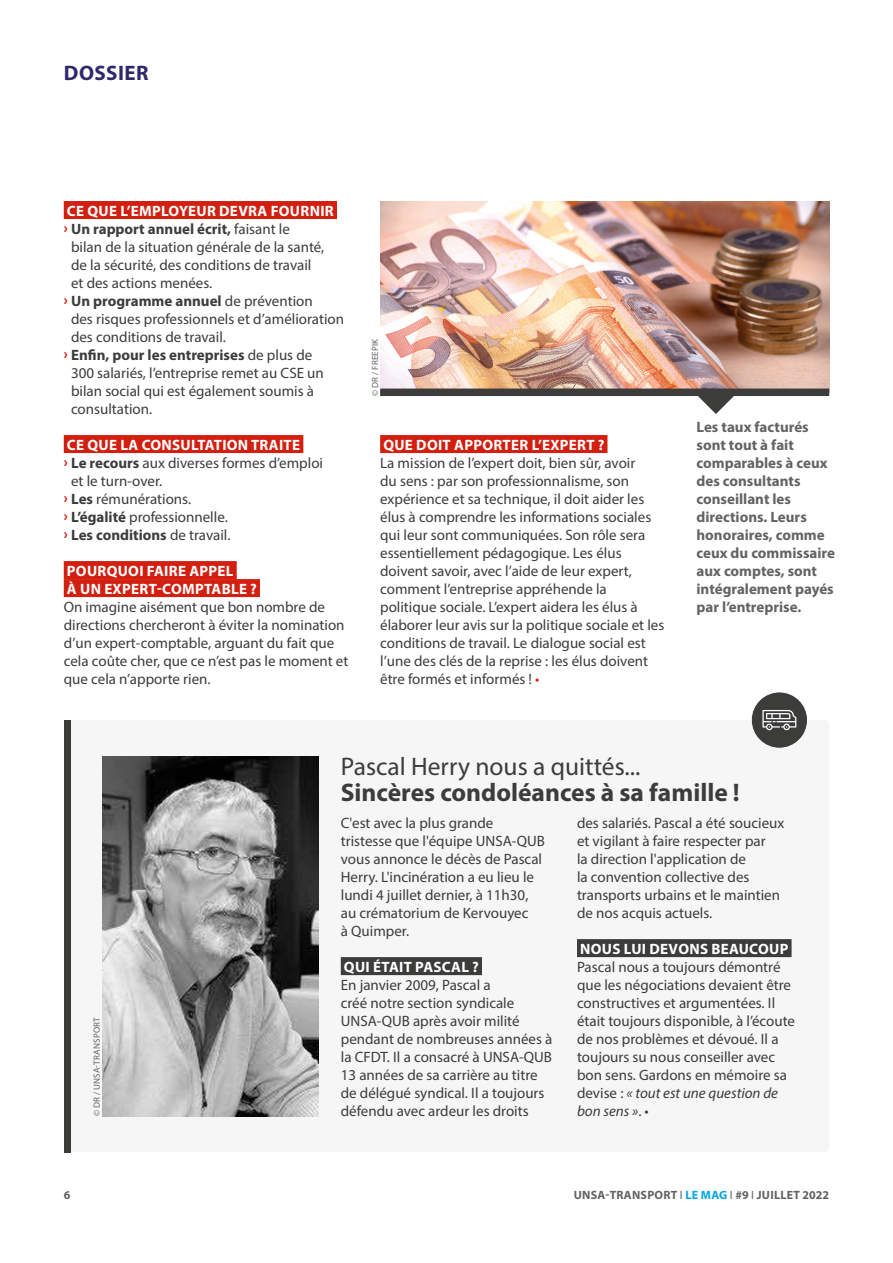
<style>
.page{position:relative;width:893px;height:1263px;background:#fff}
.page>*{position:absolute;margin:0;border:0;box-sizing:border-box;transform-origin:0 0}
.t1{font:700 25.5px "Myriad Pro";color:#3c3c3b}
.t2{font:25.5px "Myriad Pro";color:#3c3c3b}
.t3{font:700 21px "Myriad Pro";letter-spacing:.02em;color:#2f296c}
.t4{font:15px/18px "Myriad Pro";color:#3c3c3b}
.t5{font:700 15px/18px "Myriad Pro";color:#646363}
.t6{font:700 15px/18px "Myriad Pro";letter-spacing:.02em;color:#fff}
.t7{font:700 15px "Myriad Pro";color:#3c3c3b}
.t8{font:700 12px "Myriad Pro";letter-spacing:.02em;color:#646363}
.t9{font:9px "Myriad Pro";letter-spacing:.02em;color:#646363}
.s1{color:#d31f10}
.s2{font-weight:400}
.s3{font-weight:700;color:#d31f10}
.s4{font-weight:700}
.s5{font-style:italic}
.s6{color:#00a7e1}
</style>
<div class="page">
<div style="left:64px;top:201px;width:273px;height:18px;background:#d31f10"></div>
<div style="left:64px;top:435px;width:239px;height:18px;background:#d31f10"></div>
<div style="left:64px;top:561px;width:173px;height:18px;background:#d31f10"></div>
<div style="left:64px;top:579px;width:196px;height:18px;background:#d31f10"></div>
<div style="left:380px;top:435px;width:227px;height:18px;background:#d31f10"></div>
<div style="left:64px;top:720px;width:765px;height:432px;background:#f6f6f6;border-radius:4px"></div>
<div style="left:341px;top:957px;width:141px;height:18px;background:#3c3c3b"></div>
<div style="left:577px;top:939px;width:214px;height:18px;background:#3c3c3b"></div>
<div style="left:64px;top:720px;width:7px;height:432px;background:#3c3c3b"></div>
<img style="left:102px;top:756px;width:217px;height:360px">
<img style="left:380px;top:202px;width:449px;height:187px">
<div style="left:380px;top:389px;width:449px;height:7px;background:#3c3c3b"></div>
<svg style="left:697px;top:396px;width:37px;height:18px"></svg>
<div style="left:751px;top:692px;width:56px;height:56px;background:#3c3c3b;border-radius:50%"></div>
<svg style="left:762px;top:710px;width:34px;height:20px"></svg>
<div style="left:751px;top:691px;width:57px;height:58px;border:1px solid #fff;border-radius:50%"></div>
<h2 class="t3" style="left:64px;top:59px;width:86px">DOSSIER</h2>
<p class="t6" style="left:67px;top:201px;width:268px">CE QUE L’EMPLOYEUR DEVRA FOURNIR</p>
<p class="t7" style="left:64px;top:219px;width:227px"><span class="s1">›</span> Un rapport annuel écrit, <span class="s2">faisant le</span></p>
<p class="t4" style="left:71px;top:238px;width:255px">bilan de la situation générale de la santé,</p>
<p class="t4" style="left:71px;top:256px;width:242px">de la sécurité, des conditions de travail</p>
<p class="t4" style="left:71px;top:274px;width:143px">et des actions menées.</p>
<p class="t7" style="left:64px;top:291px;width:250px"><span class="s1">›</span> Un programme annuel <span class="s2">de prévention</span></p>
<p class="t4" style="left:71px;top:310px;width:275px">des risques professionnels et d’amélioration</p>
<p class="t4" style="left:71px;top:328px;width:156px">des conditions de travail.</p>
<p class="t7" style="left:64px;top:345px;width:250px"><span class="s1">›</span> Enfin, pour les entreprises <span class="s2">de plus de</span></p>
<p class="t4" style="left:71px;top:364px;width:254px">300 salariés, l’entreprise remet au CSE un</p>
<p class="t4" style="left:71px;top:382px;width:245px">bilan social qui est également soumis à</p>
<p class="t4" style="left:71px;top:400px;width:83px">consultation.</p>
<p class="t6" style="left:67px;top:435px;width:235px">CE QUE LA CONSULTATION TRAITE</p>
<p class="t4" style="left:64px;top:454px;width:261px"><span class="s3">›</span> <span class="s4">Le recours</span> aux diverses formes d’emploi</p>
<p class="t4" style="left:71px;top:472px;width:93px">et le turn-over.</p>
<p class="t4" style="left:64px;top:490px;width:129px"><span class="s3">›</span> <span class="s4">Les</span> rémunérations.</p>
<p class="t4" style="left:64px;top:508px;width:165px"><span class="s3">›</span> <span class="s4">L’égalité</span> professionnelle.</p>
<p class="t7" style="left:64px;top:525px;width:168px"><span class="s1">›</span> Les conditions <span class="s2">de travail.</span></p>
<p class="t6" style="left:67px;top:561px;width:191px">POURQUOI FAIRE APPEL<br>À UN EXPERT-COMPTABLE ?</p>
<p class="t4" style="left:64px;top:598px;width:286px">On imagine aisément que bon nombre de directions chercheront à éviter la nomination d’un expert-comptable, arguant du fait que cela coûte cher, que ce n’est pas le moment et que cela n’apporte rien.</p>
<p class="t9" style="left:369px;top:396px;width:59px;rotate:-90deg">© DR / FREEPIK</p>
<p class="t6" style="left:383px;top:435px;width:223px">QUE DOIT APPORTER L’EXPERT ?</p>
<p class="t4" style="left:380px;top:454px;width:286px">La mission de l’expert doit, bien sûr, avoir<br>du sens : par son professionnalisme, son expérience et sa technique, il doit aider les élus à comprendre les informations sociales qui leur sont communiquées. Son rôle sera essentiellement pédagogique. Les élus doivent savoir, avec l’aide de leur expert, comment l’entreprise appréhende la politique sociale. L’expert aidera les élus à élaborer leur avis sur la politique sociale et les conditions de travail. Le dialogue social est l’une des clés de la reprise : les élus doivent être formés et informés ! <span class="s1">•</span></p>
<p class="t5" style="left:696px;top:417px;width:140px">Les taux facturés sont tout à fait comparables à ceux des consultants conseillant les directions. Leurs honoraires, comme ceux du commissaire aux comptes, sont intégralement payés par l’entreprise.</p>
<p class="t9" style="left:91px;top:1116px;width:100px;rotate:-90deg">© DR / UNSA-TRANSPORT</p>
<h1 class="t2" style="left:341px;top:751px;width:301px">Pascal Herry nous a quittés...</h1>
<h1 class="t1" style="left:341px;top:775px;width:400px">Sincères condoléances à sa famille !</h1>
<p class="t4" style="left:341px;top:814px;width:206px">C'est avec la plus grande tristesse que l'équipe UNSA-QUB vous annonce le décès de Pascal<br>Herry. L'incinération a eu lieu le lundi 4 juillet dernier, à 11h30, au crématorium de Kervouyec<br>à Quimper.</p>
<p class="t6" style="left:344px;top:957px;width:136px">QUI ÉTAIT PASCAL ?</p>
<p class="t4" style="left:341px;top:976px;width:213px">En janvier 2009, Pascal a<br>créé notre section syndicale<br>UNSA-QUB après avoir milité pendant de nombreuses années à la CFDT. Il a consacré à UNSA-QUB<br>13 années de sa carrière au titre de délégué syndical. Il a toujours défendu avec ardeur les droits</p>
<p class="t4" style="left:577px;top:814px;width:209px">des salariés. Pascal a été soucieux et vigilant à faire respecter par<br>la direction l'application de<br>la convention collective des transports urbains et le maintien de nos acquis actuels.</p>
<p class="t6" style="left:580px;top:939px;width:210px">NOUS LUI DEVONS BEAUCOUP</p>
<p class="t4" style="left:577px;top:958px;width:220px">Pascal nous a toujours démontré que les négociations devaient être constructives et argumentées. Il était toujours disponible, à l’écoute de nos problèmes et dévoué. Il a toujours su nous conseiller avec bon sens. Gardons en mémoire sa devise : <span class="s5">« tout est une question de bon sens »</span>. •</p>
<p class="t8" style="left:64px;top:1187px;width:8px">6</p>
<p class="t8" style="left:574px;top:1187px;width:257px">UNSA-TRANSPORT <span class="s2">I</span> <span class="s6">LE MAG</span> <span class="s2">I</span> #9 <span class="s2">I</span> JUILLET 2022</p>
</div>
